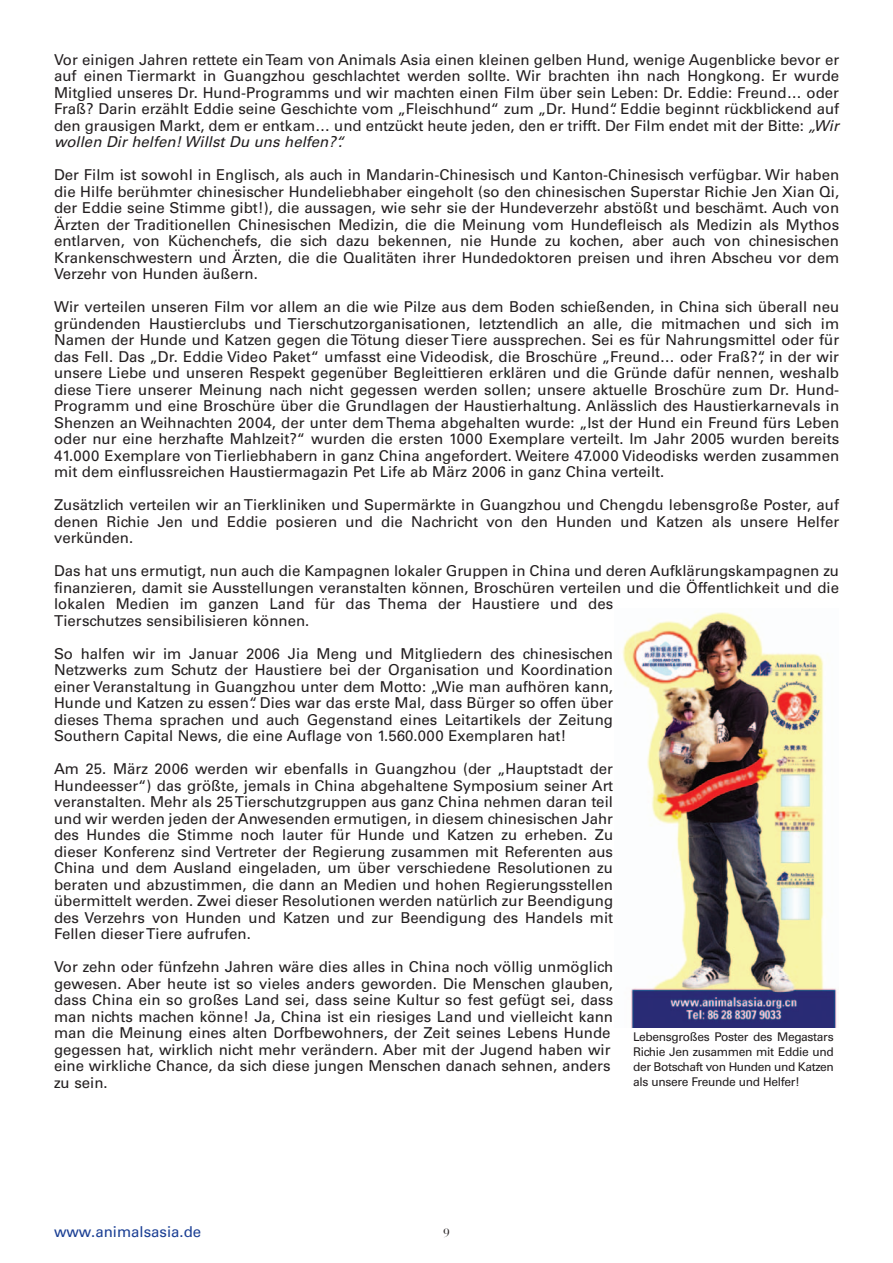
<style>
.page{position:relative;width:893px;height:1263px;background:#fff}
.page>*{position:absolute;margin:0;border:0;box-sizing:border-box;transform-origin:0 0}
.t1{font:15px/16.5px "Univers";color:#231f20;text-align:justify}
.t2{font:15px "Univers";color:#1b3f94}
.t3{font:12px/15px "Univers";letter-spacing:-.03em;color:#231f20;text-align:justify}
.t4{font:12px "Bauer Bodoni";color:#231f20}
.s1{font-style:italic}
</style>
<div class="page">
<img style="left:622px;top:612px;width:215px;height:416px">
<p class="t1" style="left:54px;top:53px;width:787px">Vor einigen Jahren rettete ein Team von Animals Asia einen kleinen gelben Hund, wenige Augenblicke bevor er auf einen Tiermarkt in Guangzhou geschlachtet werden sollte. Wir brachten ihn nach Hongkong. Er wurde Mitglied unseres Dr. Hund-Programms und wir machten einen Film über sein Leben: Dr. Eddie: Freund… oder Fraß? Darin erzählt Eddie seine Geschichte vom „Fleischhund“ zum „Dr. Hund“. Eddie beginnt rückblickend auf den grausigen Markt, dem er entkam… und entzückt heute jeden, den er trifft. Der Film endet mit der Bitte: <span class="s1">„Wir wollen Dir helfen! Willst Du uns helfen?“.</span></p>
<p class="t1" style="left:54px;top:168px;width:787px">Der Film ist sowohl in Englisch, als auch in Mandarin-Chinesisch und Kanton-Chinesisch verfügbar. Wir haben die Hilfe berühmter chinesischer Hundeliebhaber eingeholt (so den chinesischen Superstar Richie Jen Xian Qi, der Eddie seine Stimme gibt!), die aussagen, wie sehr sie der Hundeverzehr abstößt und beschämt. Auch von Ärzten der Traditionellen Chinesischen Medizin, die die Meinung vom Hundefleisch als Medizin als Mythos entlarven, von Küchenchefs, die sich dazu bekennen, nie Hunde zu kochen, aber auch von chinesischen Krankenschwestern und Ärzten, die die Qualitäten ihrer Hundedoktoren preisen und ihren Abscheu vor dem Verzehr von Hunden äußern.</p>
<p class="t1" style="left:54px;top:300px;width:787px">Wir verteilen unseren Film vor allem an die wie Pilze aus dem Boden schießenden, in China sich überall neu gründenden Haustierclubs und Tierschutzorganisationen, letztendlich an alle, die mitmachen und sich im Namen der Hunde und Katzen gegen die Tötung dieser Tiere aussprechen. Sei es für Nahrungsmittel oder für das Fell. Das „Dr. Eddie Video Paket“ umfasst eine Videodisk, die Broschüre „Freund… oder Fraß?“, in der wir unsere Liebe und unseren Respekt gegenüber Begleittieren erklären und die Gründe dafür nennen, weshalb diese Tiere unserer Meinung nach nicht gegessen werden sollen; unsere aktuelle Broschüre zum Dr. Hund-Programm und eine Broschüre über die Grundlagen der Haustierhaltung. Anlässlich des Haustierkarnevals in Shenzen an Weihnachten 2004, der unter dem Thema abgehalten wurde: „Ist der Hund ein Freund fürs Leben oder nur eine herzhafte Mahlzeit?“ wurden die ersten 1000 Exemplare verteilt. Im Jahr 2005 wurden bereits 41.000 Exemplare von Tierliebhabern in ganz China angefordert. Weitere 47.000 Videodisks werden zusammen mit dem einflussreichen Haustiermagazin Pet Life ab März 2006 in ganz China verteilt.</p>
<p class="t1" style="left:54px;top:498px;width:787px">Zusätzlich verteilen wir an Tierkliniken und Supermärkte in Guangzhou und Chengdu lebensgroße Poster, auf denen Richie Jen und Eddie posieren und die Nachricht von den Hunden und Katzen als unsere Helfer verkünden.</p>
<p class="t1" style="left:54px;top:564px;width:787px;text-align:left">Das hat uns ermutigt, nun auch die Kampagnen lokaler Gruppen in China und deren Aufklärungskampagnen zu finanzieren, damit sie Ausstellungen veranstalten können, Broschüren verteilen und die Öffentlichkeit und die lokalen Medien im ganzen Land für das Thema der Haustiere und des<br>Tierschutzes sensibilisieren können.</p>
<p class="t1" style="left:54px;top:647px;width:561px">So halfen wir im Januar 2006 Jia Meng und Mitgliedern des chinesischen Netzwerks zum Schutz der Haustiere bei der Organisation und Koordination einer Veranstaltung in Guangzhou unter dem Motto: „Wie man aufhören kann, Hunde und Katzen zu essen“. Dies war das erste Mal, dass Bürger so offen über dieses Thema sprachen und auch Gegenstand eines Leitartikels der Zeitung Southern Capital News, die eine Auflage von 1.560.000 Exemplaren hat!</p>
<p class="t1" style="left:54px;top:762px;width:561px">Am 25. März 2006 werden wir ebenfalls in Guangzhou (der „Hauptstadt der Hundeesser“) das größte, jemals in China abgehaltene Symposium seiner Art veranstalten. Mehr als 25 Tierschutzgruppen aus ganz China nehmen daran teil und wir werden jeden der Anwesenden ermutigen, in diesem chinesischen Jahr des Hundes die Stimme noch lauter für Hunde und Katzen zu erheben. Zu dieser Konferenz sind Vertreter der Regierung zusammen mit Referenten aus China und dem Ausland eingeladen, um über verschiedene Resolutionen zu beraten und abzustimmen, die dann an Medien und hohen Regierungsstellen übermittelt werden. Zwei dieser Resolutionen werden natürlich zur Beendigung des Verzehrs von Hunden und Katzen und zur Beendigung des Handels mit Fellen dieser Tiere aufrufen.</p>
<p class="t1" style="left:54px;top:960px;width:561px;text-align:left">Vor zehn oder fünfzehn Jahren wäre dies alles in China noch völlig unmöglich gewesen. Aber heute ist so vieles anders geworden. Die Menschen glauben, dass China ein so großes Land sei, dass seine Kultur so fest gefügt sei, dass man nichts machen könne! Ja, China ist ein riesiges Land und vielleicht kann man die Meinung eines alten Dorfbewohners, der Zeit seines Lebens Hunde gegessen hat, wirklich nicht mehr verändern. Aber mit der Jugend haben wir eine wirkliche Chance, da sich diese jungen Menschen danach sehnen, anders zu sein.</p>
<p class="t3" style="left:633px;top:1030px;width:202px">Lebensgroßes Poster des Megastars Richie Jen zusammen mit Eddie und der Botschaft von Hunden und Katzen als unsere Freunde und Helfer!</p>
<p class="t2" style="left:54px;top:1226px;width:149px">www.animalsasia.de</p>
<p class="t4" style="left:443px;top:1229px;width:8px">9</p>
</div>
